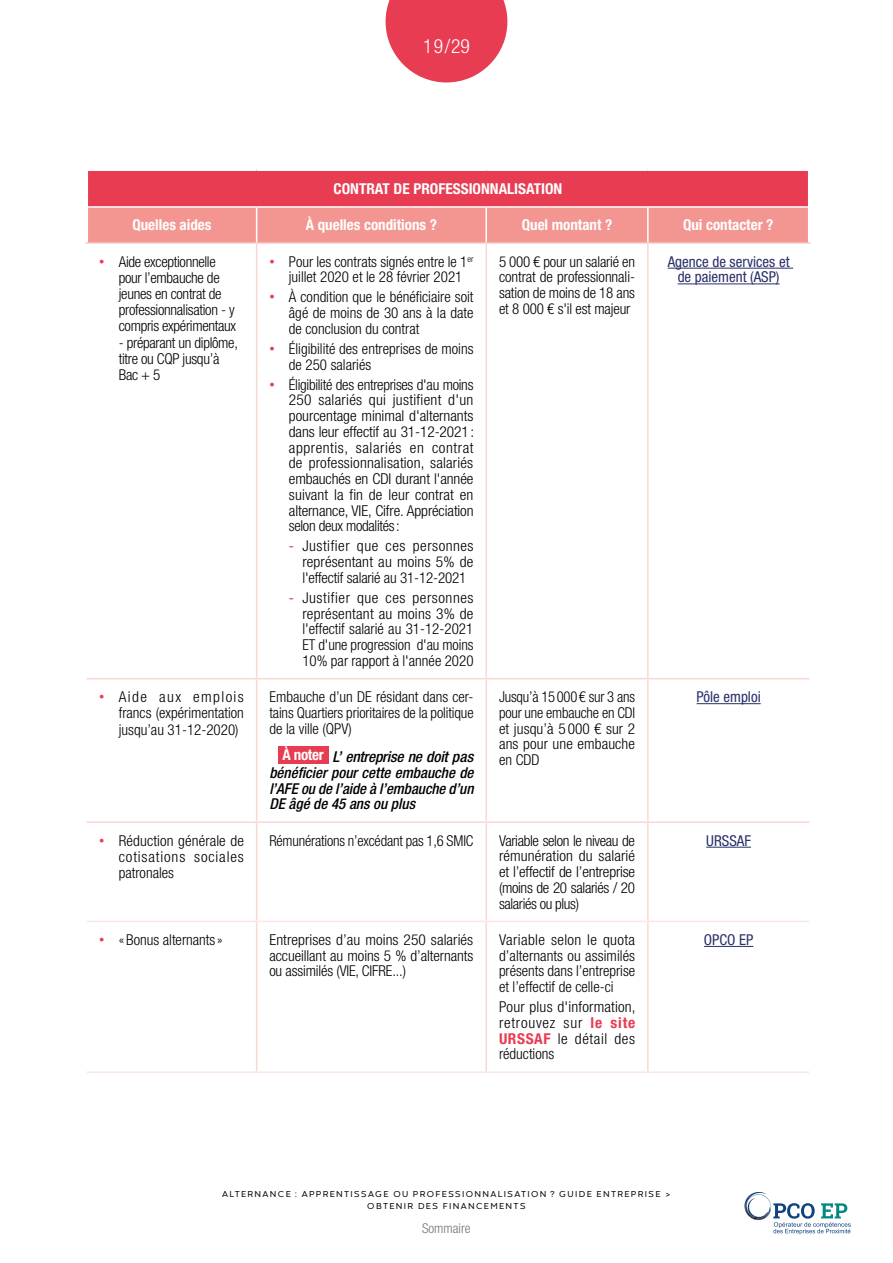
<style>
.page{position:relative;width:893px;height:1263px;background:#fff}
.page>*{position:absolute;margin:0;border:0;box-sizing:border-box;transform-origin:0 0}
.t1{font:300 condensed 19.5px "Helvetica Neue LT Std";color:#fff}
.t2{font:300 condensed 15px/15.8px "Helvetica Neue LT Std";letter-spacing:-.005em;color:#000;text-align:justify}
.t3{font:italic 500 condensed 15px/15.8px "Helvetica Neue LT Std";color:#000;text-align:justify}
.t4{font:700 condensed 15px "Helvetica Neue LT Std";color:#fff}
.t5{font:condensed 15px/15.8px "Helvetica Neue LT Std";color:#292f69;text-align:center}
.t6{font:300 condensed 13.5px "Helvetica Neue LT Std";color:#747376}
.t7{font:9px/12px "Codec Warm";letter-spacing:.15em;color:#000;text-align:center}
.s1{font-family:"Arial";font-weight:400;font-stretch:normal;color:#e83c52}
.s2{font-weight:400;color:#e83c52}
.s3{font-weight:700;color:#e83c52}
</style>
<div class="page">
<svg style="left:744px;top:1192px;width:107px;height:42px"></svg>
<svg style="left:386px;top:0;width:121px;height:82px"></svg>
<div style="left:87px;top:169px;width:722px;height:38px;background:#e83c52"></div>
<div style="left:88px;top:208px;width:720px;height:34px;background:#f39692"></div>
<hr style="left:85px;top:168px;width:172px;height:3px;background:#fff">
<hr style="left:85px;top:171px;width:3px;height:36px;background:#fff">
<hr style="left:257px;top:168px;width:229px;height:3px;background:#fff">
<hr style="left:486px;top:168px;width:162px;height:3px;background:#fff">
<hr style="left:648px;top:168px;width:163px;height:3px;background:#fff">
<hr style="left:808px;top:171px;width:3px;height:36px;background:#fff">
<hr style="left:88px;top:206px;width:169px;height:2px;background:#fff">
<hr style="left:257px;top:206px;width:229px;height:2px;background:#fff">
<hr style="left:256px;top:208px;width:1px;height:34px;background:#fff">
<hr style="left:486px;top:206px;width:162px;height:2px;background:#fff">
<hr style="left:485px;top:208px;width:2px;height:34px;background:#fff">
<hr style="left:648px;top:206px;width:160px;height:2px;background:#fff">
<hr style="left:647px;top:208px;width:2px;height:34px;background:#fff">
<hr style="left:256px;top:679px;width:1px;height:142px;background:#fbd7d2">
<hr style="left:485px;top:679px;width:2px;height:142px;background:#fbd7d2">
<hr style="left:647px;top:679px;width:2px;height:142px;background:#fbd7d2">
<hr style="left:85px;top:242px;width:172px;height:2px;background:#fbd7d2">
<hr style="left:257px;top:242px;width:229px;height:2px;background:#fbd7d2">
<hr style="left:256px;top:244px;width:1px;height:434px;background:#fbd7d2">
<hr style="left:486px;top:242px;width:162px;height:2px;background:#fbd7d2">
<hr style="left:485px;top:244px;width:2px;height:434px;background:#fbd7d2">
<hr style="left:648px;top:242px;width:163px;height:2px;background:#fbd7d2">
<hr style="left:647px;top:244px;width:2px;height:434px;background:#fbd7d2">
<hr style="left:87px;top:678px;width:170px;height:1px;background:#fbd7d2">
<hr style="left:257px;top:678px;width:229px;height:1px;background:#fbd7d2">
<hr style="left:486px;top:678px;width:162px;height:1px;background:#fbd7d2">
<hr style="left:648px;top:678px;width:161px;height:1px;background:#fbd7d2">
<hr style="left:87px;top:821px;width:170px;height:2px;background:#fbd7d2">
<hr style="left:257px;top:821px;width:229px;height:2px;background:#fbd7d2">
<hr style="left:256px;top:823px;width:1px;height:98px;background:#fbd7d2">
<hr style="left:486px;top:821px;width:162px;height:2px;background:#fbd7d2">
<hr style="left:485px;top:823px;width:2px;height:98px;background:#fbd7d2">
<hr style="left:648px;top:821px;width:161px;height:2px;background:#fbd7d2">
<hr style="left:647px;top:823px;width:2px;height:98px;background:#fbd7d2">
<hr style="left:256px;top:922px;width:1px;height:149px;background:#fbd7d2">
<hr style="left:485px;top:922px;width:2px;height:149px;background:#fbd7d2">
<hr style="left:647px;top:922px;width:2px;height:149px;background:#fbd7d2">
<hr style="left:87px;top:921px;width:170px;height:1px;background:#fce6e3">
<hr style="left:257px;top:921px;width:229px;height:1px;background:#fce6e3">
<hr style="left:486px;top:921px;width:162px;height:1px;background:#fce6e3">
<hr style="left:648px;top:921px;width:161px;height:1px;background:#fce6e3">
<hr style="left:87px;top:1071px;width:170px;height:2px;background:#fce6e3">
<hr style="left:257px;top:1071px;width:229px;height:2px;background:#fce6e3">
<hr style="left:486px;top:1071px;width:162px;height:2px;background:#fce6e3">
<hr style="left:648px;top:1071px;width:161px;height:2px;background:#fce6e3">
<hr style="left:668px;top:268px;width:125px;height:1px;background:#292f69">
<hr style="left:678px;top:283px;width:102px;height:1px;background:#292f69">
<hr style="left:697px;top:703px;width:64px;height:1px;background:#292f69">
<hr style="left:706px;top:847px;width:45px;height:1px;background:#292f69">
<hr style="left:704px;top:946px;width:49px;height:1px;background:#292f69">
<div style="left:278px;top:746px;width:50px;height:18px;background:#e83c52"></div>
<h1 class="t1" style="left:423px;top:35px;width:48px">19/29</h1>
<p class="t4" style="left:334px;top:179px;width:230px">CONTRAT DE PROFESSIONNALISATION</p>
<p class="t4" style="left:132px;top:216px;width:81px">Quelles aides</p>
<p class="t4" style="left:306px;top:216px;width:133px">À quelles conditions ?</p>
<p class="t4" style="left:522px;top:216px;width:92px">Quel montant ?</p>
<p class="t4" style="left:683px;top:216px;width:92px">Qui contacter ?</p>
<p class="t2" style="left:119px;top:253px;width:119px;line-height:16.2px;text-align:left;text-indent:-20px"><span class="s1">•</span> Aide exceptionnelle pour l’embauche de jeunes en contrat de professionnalisation - y compris expérimentaux</p>
<p class="t2" style="left:119px;top:334px;width:121px;line-height:16.2px;text-align:left">- préparant un diplôme, titre ou CQP jusqu’à<br>Bac + 5</p>
<p class="t2" style="left:269px;top:253px;width:206px;text-align:center"><span class="s1">•</span> Pour les contrats signés entre le 1<sup>er </sup>juillet 2020 et le 28 février 2021</p>
<p class="t2" style="left:289px;top:289px;width:186px;text-indent:-20px"><span class="s1">•</span> À condition que le bénéficiaire soit âgé de moins de 30 ans à la date de conclusion du contrat</p>
<p class="t2" style="left:289px;top:341px;width:186px;text-indent:-20px"><span class="s1">•</span> Éligibilité des entreprises de moins de 250 salariés</p>
<p class="t2" style="left:289px;top:376px;width:187px;text-indent:-20px"><span class="s1">•</span> Éligibilité des entreprises d'au moins 250 salariés qui justifient d'un pourcentage minimal d'alternants dans leur effectif au 31-12-2021: apprentis, salariés en contrat de professionnalisation, salariés embauchés en CDI durant l'année suivant la fin de leur contrat en alternance, VIE, Cifre. Appréciation selon deux modalités:</p>
<p class="t2" style="left:302px;top:538px;width:173px;text-indent:-14px"><span class="s2">-</span> Justifier que ces personnes représentant au moins 5% de l'effectif salarié au 31-12-2021</p>
<p class="t2" style="left:302px;top:590px;width:173px;text-indent:-14px"><span class="s2">-</span> Justifier que ces personnes représentant au moins 3% de l'effectif salarié au 31-12-2021<br>ET d'une progression d'au moins 10% par rapport à l'année 2020</p>
<p class="t2" style="left:499px;top:253px;width:138px">5 000 € pour un salarié en contrat de professionnali&shy;sation de moins de 18 ans et 8 000 € s'il est majeur</p>
<p class="t5" style="left:668px;top:253px;width:123px">Agence de services et de paiement (ASP)</p>
<p class="t2" style="left:119px;top:689px;width:127px;line-height:16.2px;text-indent:-20px"><span class="s1">•</span> Aide aux emplois francs (expérimentation jusqu’au 31-12-2020)</p>
<p class="t2" style="left:269px;top:689px;width:206px">Embauche d’un DE résidant dans cer&shy;tains Quartiers prioritaires de la politique de la ville (QPV)</p>
<p class="t3" style="left:269px;top:749px;width:206px;text-indent:63px">L’ entreprise ne doit pas bénéficier pour cette embauche de l’AFE ou de l’aide à l’embauche d’un DE âgé de 45 ans ou plus</p>
<p class="t4" style="left:282px;top:746px;width:43px">À noter</p>
<p class="t2" style="left:499px;top:689px;width:138px">Jusqu’à 15000€ sur 3 ans pour une embauche en CDI et jusqu’à 5 000 € sur 2 ans pour une embauche en CDD</p>
<p class="t5" style="left:697px;top:689px;width:66px">Pôle emploi</p>
<p class="t2" style="left:119px;top:832px;width:127px;line-height:16.2px;text-indent:-20px"><span class="s1">•</span> Réduction générale de cotisations sociales patronales</p>
<p class="t2" style="left:269px;top:832px;width:206px">Rémunérations n’excédant pas 1,6 SMIC</p>
<p class="t2" style="left:499px;top:832px;width:138px">Variable selon le niveau de rémunération du salarié et l’effectif de l’entreprise (moins de 20 salariés / 20 salariés ou plus)</p>
<p class="t5" style="left:706px;top:832px;width:46px">URSSAF</p>
<p class="t2" style="left:99px;top:932px;width:125px"><span class="s1">•</span> « Bonus alternants»</p>
<p class="t2" style="left:269px;top:932px;width:205px">Entreprises d’au moins 250 salariés accueillant au moins 5 % d’alternants ou assimilés (VIE, CIFRE...)</p>
<p class="t2" style="left:499px;top:932px;width:138px">Variable selon le quota d’alternants ou assimilés présents dans l’entreprise et l’effectif de celle-ci</p>
<p class="t2" style="left:499px;top:999px;width:138px">Pour plus d'information, retrouvez sur <span class="s3">le site URSSAF</span> le détail des réductions</p>
<p class="t5" style="left:704px;top:932px;width:51px">OPCO EP</p>
<p class="t7" style="left:222px;top:1188px;width:450px">ALTERNANCE : APPRENTISSAGE OU PROFESSIONNALISATION ? GUIDE ENTREPRISE &gt;<br>OBTENIR DES FINANCEMENTS</p>
<p class="t6" style="left:422px;top:1221px;width:50px">Sommaire</p>
</div>
